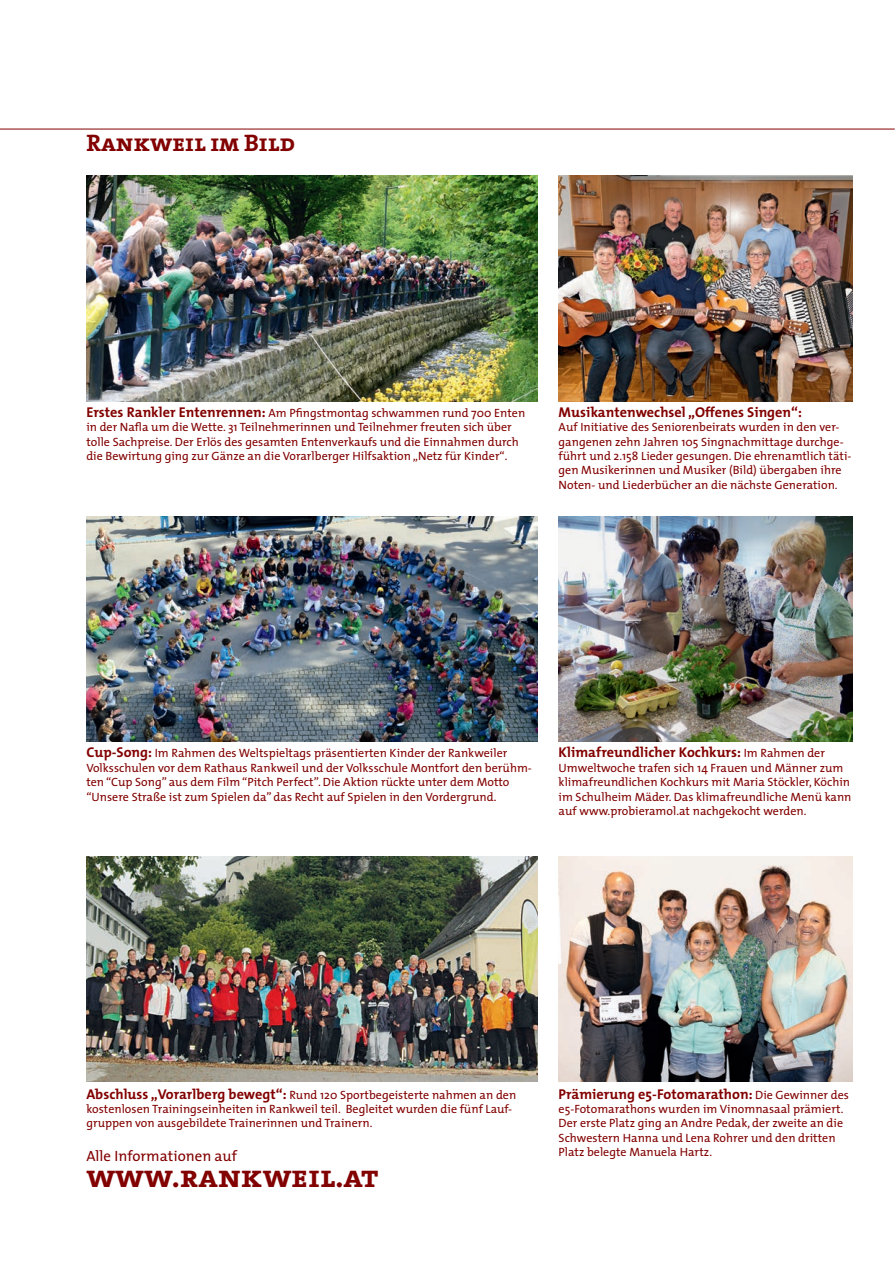
<style>
.page{position:relative;width:896px;height:1266px;background:#fff}
.page>*{position:absolute;margin:0;border:0;box-sizing:border-box;transform-origin:0 0}
.t1{font:31.2px "The Serif Bold Caps";color:#820101}
.t2{font:24px "The Serif Bold Caps";color:#820101}
.t3{font:14.85px "The Mix";color:#820101}
.t4{font:700 14.25px "The Mix";color:#820101}
.t5{font:12px/14.4px "The Mix";color:#820101}
.s1{font-weight:700;font-size:14.25px}
.s2{font-weight:400;font-size:12px}
</style>
<div class="page">
<hr style="left:0;top:129px;width:894px;height:1px;background:#820101">
<img style="left:86px;top:516px;width:451px;height:225px">
<img style="left:558px;top:856px;width:294px;height:225px">
<img style="left:558px;top:176px;width:294px;height:225px">
<img style="left:86px;top:856px;width:451px;height:225px">
<img style="left:558px;top:516px;width:294px;height:225px">
<img style="left:86px;top:176px;width:451px;height:225px">
<h2 class="t2" style="left:86px;top:123px;width:210px">Rankweil im Bild</h2>
<p class="t5" style="left:86px;top:405px;width:440px"><span class="s1">Erstes Rankler Entenrennen:</span> Am Pfingstmontag schwammen rund 700 Enten in der Nafla um die Wette. 31 Teilnehmerinnen und Teilnehmer freuten sich über tolle Sachpreise. Der Erlös des gesamten Entenverkaufs und die Einnahmen durch die Bewirtung ging zur Gänze an die Vorarlberger Hilfsaktion „Netz für Kinder“.</p>
<p class="t4" style="left:558px;top:400px;width:245px">Musikantenwechsel „Offenes Singen“:</p>
<p class="t5" style="left:558px;top:419px;width:294px">Auf Initiative des Seniorenbeirats wurden in den ver&shy;gangenen zehn Jahren 105 Singnachmittage durchge&shy;führt und 2.158 Lieder gesungen. Die ehrenamtlich täti&shy;gen Musikerinnen und Musiker (Bild) übergaben ihre Noten- und Liederbücher an die nächste Generation.</p>
<p class="t5" style="left:86px;top:745px;width:447px"><span class="s1">Cup-Song:</span> Im Rahmen des Weltspieltags präsentierten Kinder der Rankweiler Volksschulen vor dem Rathaus Rankweil und der Volksschule Montfort den berühm&shy;ten “Cup Song” aus dem Film “Pitch Perfect”. Die Aktion rückte unter dem Motto “Unsere Straße ist zum Spielen da” das Recht auf Spielen in den Vordergrund.</p>
<p class="t4" style="left:558px;top:740px;width:268px">Klimafreundlicher Kochkurs: <span class="s2">Im Rahmen der</span></p>
<p class="t5" style="left:558px;top:760px;width:294px">Umweltwoche trafen sich 14 Frauen und Männer zum klimafreundlichen Kochkurs mit Maria Stöckler, Köchin im Schulheim Mäder. Das klimafreundliche Menü kann auf www.probieramol.at nachgekocht werden.</p>
<p class="t5" style="left:86px;top:1086px;width:431px"><span class="s1">Abschluss „Vorarlberg bewegt“:</span> Rund 120 Sportbegeisterte nahmen an den kostenlosen Trainingseinheiten in Rankweil teil. Begleitet wurden die fünf Lauf&shy;gruppen von ausgebildete Trainerinnen und Trainern.</p>
<p class="t3" style="left:86px;top:1143px;width:152px">Alle Informationen auf</p>
<h1 class="t1" style="left:86px;top:1149px;width:294px">www.rankweil.at</h1>
<p class="t4" style="left:558px;top:1081px;width:292px">Prämierung e5-Fotomarathon: <span class="s2">Die Gewinner des</span></p>
<p class="t5" style="left:558px;top:1101px;width:286px">e5-Fotomarathons wurden im Vinomnasaal prämiert.<br>Der erste Platz ging an Andre Pedak, der zweite an die Schwestern Hanna und Lena Rohrer und den dritten Platz belegte Manuela Hartz.</p>
</div>
